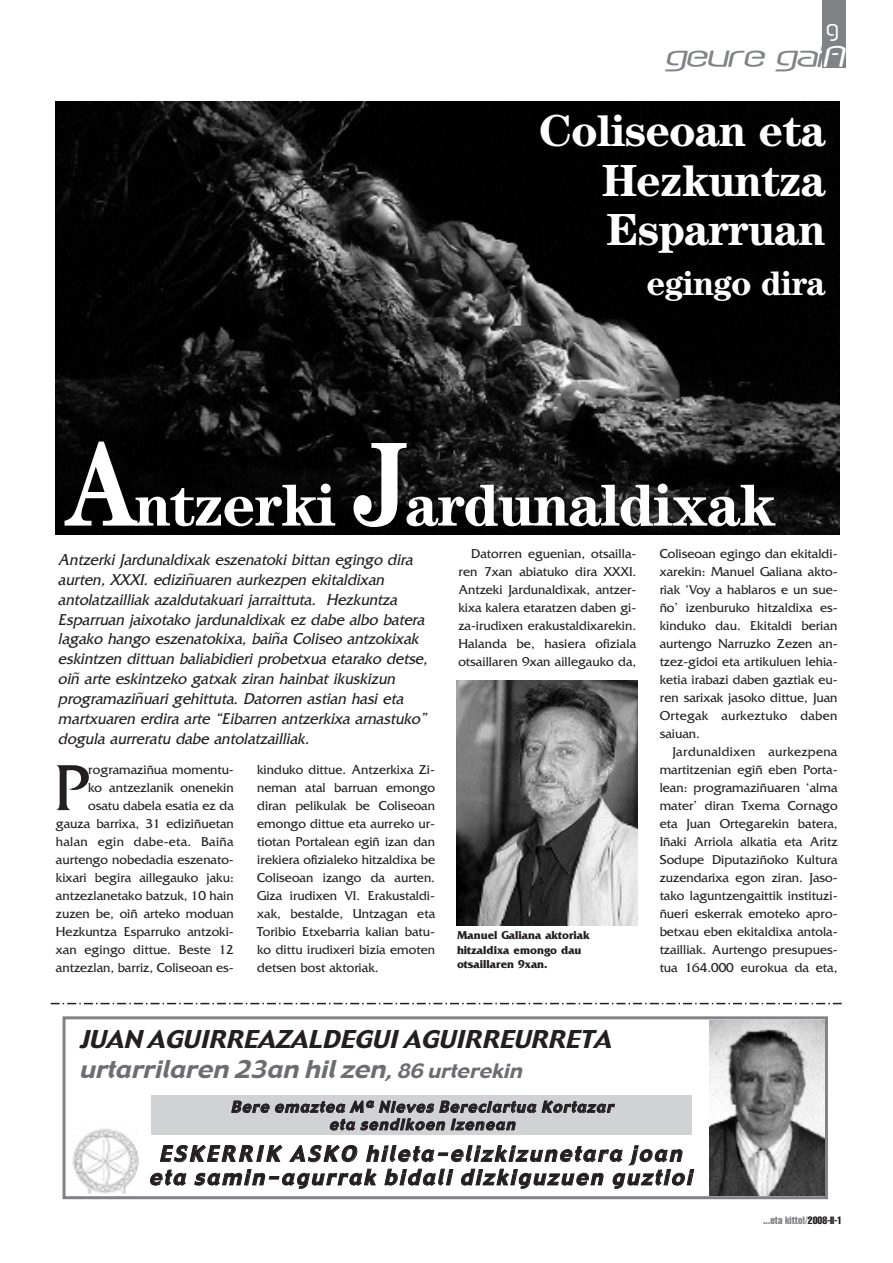
<style>
.page{position:relative;width:893px;height:1263px;background:#fff}
.page>*{position:absolute;margin:0;border:0;box-sizing:border-box;transform-origin:0 0}
.t1{font:68.25px "Friz Quadrata";color:#231f20}
.t2{font:700 60px "Century";letter-spacing:-.025em;color:#fff}
.t3{font:700 45px/49.5px "Century";letter-spacing:-.025em;color:#fff;text-align:justify}
.t4{font:700 34.5px "Century";letter-spacing:-.025em;color:#fff}
.t5{font:italic 33px "Q Switch Ax";color:#808285}
.t6{font:27px "Q Switch Ax";color:#fff;scale:.7 1}
.t7{font:italic 24px/30px "Gadget";color:#231f20;scale:1.1 1}
.t8{font:italic 21px/23.5px "Gadget";color:#231f20;text-align:center}
.t9{font:italic 16.5px/19.8px "Fritz";color:#231f20;scale:.95 1}
.t10{font:italic 15px/17.5px "Gadget";color:#231f20;text-align:center}
.t11{font:13.5px/18px "Friz Quadrata";color:#231f20;text-align:justify}
.t12{font:700 12px/14.4px "Friz Quadrata";color:#231f20}
.t13{font:extra-condensed 10.5px "Helvetica";color:#808285}
.s1{color:#fff}
.s2{font-size:120px}
.s3{color:#6c6d70}
.s4{font-size:19.5px;color:#6c6d70}
.s5{color:#231f20}
</style>
<div class="page">
<img style="left:55px;top:101px;width:784px;height:434px">
<div style="left:822px;top:0;width:23px;height:68px;background:#808285"></div>
<svg style="left:51px;top:1003px;width:791px;height:1px"></svg>
<img style="left:456px;top:680px;width:182px;height:245px">
<div style="left:63px;top:1016px;width:765px;height:183px;border:3px solid #808285"></div>
<img style="left:709px;top:1020px;width:115px;height:176px">
<img style="left:73px;top:1128px;width:65px;height:65px">
<div style="left:152px;top:1095px;width:540px;height:40px;background:#d1d2d4"></div>
<h3 class="t6" style="left:825px;top:24px;width:18px">9</h3>
<h3 class="t5" style="left:662px;top:46px;width:180px">geure gai<span class="s1">A</span></h3>
<h3 class="t3" style="left:602px;top:110px;width:225px;text-indent:-63px">Coliseoan eta Hezkuntza Esparruan</h3>
<h3 class="t4" style="left:646px;top:271px;width:181px">egingo dira</h3>
<h2 class="t2" style="left:65px;top:484px;width:712px"><span class="s2">A</span>ntzerki <span class="s2">J</span>ardunaldixak</h2>
<p class="t9" style="left:58px;top:550px;width:393px">Antzerki Jardunaldixak eszenatoki bittan egingo dira aurten, XXXI. ediziñuaren aurkezpen ekitaldixan antolatzailliak azaldutakuari jarraittuta. Hezkuntza Esparruan jaixotako jardunaldixak ez dabe albo batera lagako hango eszenatokixa, baiña Coliseo antzokixak eskintzen dittuan baliabidieri probetxua etarako detse, oiñ arte eskintzeko gatxak ziran hainbat ikuskizun programaziñuari gehittuta. Datorren astian hasi eta martxuaren erdira arte “Eibarren antzerkixa arnastuko” dogula aurreratu dabe antolatzailliak.</p>
<p class="t11" style="left:56px;top:760px;width:179px;text-align:right">rogramaziñua momentu-<br>ko antzezlanik onenekin osatu dabela esatia ez da gauza barrixa, 31 ediziñuetan halan egin dabe-eta. Baiña aurtengo nobedadia eszenato&shy;kixari begira aillegauko jaku: antzezlanetako batzuk, 10 hain zuzen be, oiñ arteko moduan<br>Hezkuntza Esparruko antzoki&shy;xan egingo dittue. Beste 12 antzezlan, barriz, Coliseoan es-</p>
<p class="t11" style="left:257px;top:760px;width:179px">kinduko dittue. Antzerkixa Zi&shy;neman atal barruan emongo diran pelikulak be Coliseoan emongo dittue eta aurreko ur&shy;tiotan Portalean egiñ izan dan irekiera ofizialeko hitzaldixa be Coliseoan izango da aurten.<br>Giza irudixen VI. Erakustaldi&shy;xak, bestalde, Untzagan eta Toribio Etxebarria kalian batu&shy;ko dittu irudixeri bizia emoten detsen bost aktoriak.</p>
<h1 class="t1" style="left:54px;top:747px;width:37px">P</h1>
<p class="t11" style="left:458px;top:544px;width:179px;text-indent:13px">Datorren eguenian, otsailla&shy;ren 7xan abiatuko dira XXXI.<br>Antzeki Jardunaldixak, antzer&shy;kixa kalera etaratzen daben gi&shy;za-irudixen erakustaldixarekin.<br>Halanda be, hasiera ofiziala otsaillaren 9xan aillegauko da,</p>
<p class="t11" style="left:660px;top:544px;width:179px">Coliseoan egingo dan ekitaldi&shy;xarekin: Manuel Galiana akto&shy;riak ‘Voy a hablaros e un sue&shy;ño’ izenburuko hitzaldixa es&shy;kinduko dau. Ekitaldi berian aurtengo Narruzko Zezen an&shy;tzez-gidoi eta artikuluen lehia&shy;ketia irabazi daben gaztiak eu&shy;ren sarixak jasoko dittue, Juan Ortegak aurkeztuko daben saiuan.</p>
<p class="t11" style="left:660px;top:742px;width:179px;text-indent:13px">Jardunaldixen aurkezpena martitzenian egiñ eben Porta&shy;lean: programaziñuaren ‘alma mater’ diran Txema Cornago eta Juan Ortegarekin batera, Iñaki Arriola alkatia eta Aritz Sodupe Diputaziñoko Kultura zuzendarixa egon ziran. Jaso&shy;tako laguntzengaittik instituzi&shy;ñueri eskerrak emoteko apro&shy;betxau eben ekitaldixa antola&shy;tzailliak. Aurtengo presupues&shy;tua 164.000 eurokua da eta,</p>
<p class="t12" style="left:457px;top:928px;width:134px">Manuel Galiana aktoriak hitzaldixa emongo dau otsaillaren 9xan.</p>
<h3 class="t7" style="left:79px;top:1025px;width:492px">JUAN AGUIRREAZALDEGUIAGUIRREURRETA <span class="s3">urtarrilaren 23an hilzen</span><span class="s4">,86 urterekin</span></h3>
<p class="t10" style="left:231px;top:1098px;width:388px">Bere emaztea Mª Nieves Bereciartua Kortazar eta sendikoen izenean</p>
<h3 class="t8" style="left:149px;top:1142px;width:551px">ESKERRIK ASKO hileta-elizkizunetara joan eta samin-agurrak bidali dizkiguzuen guztioi</h3>
<p class="t13" style="left:763px;top:1216px;width:80px">...eta kitto!/<span class="s5">2008-II-1</span></p>
</div>
